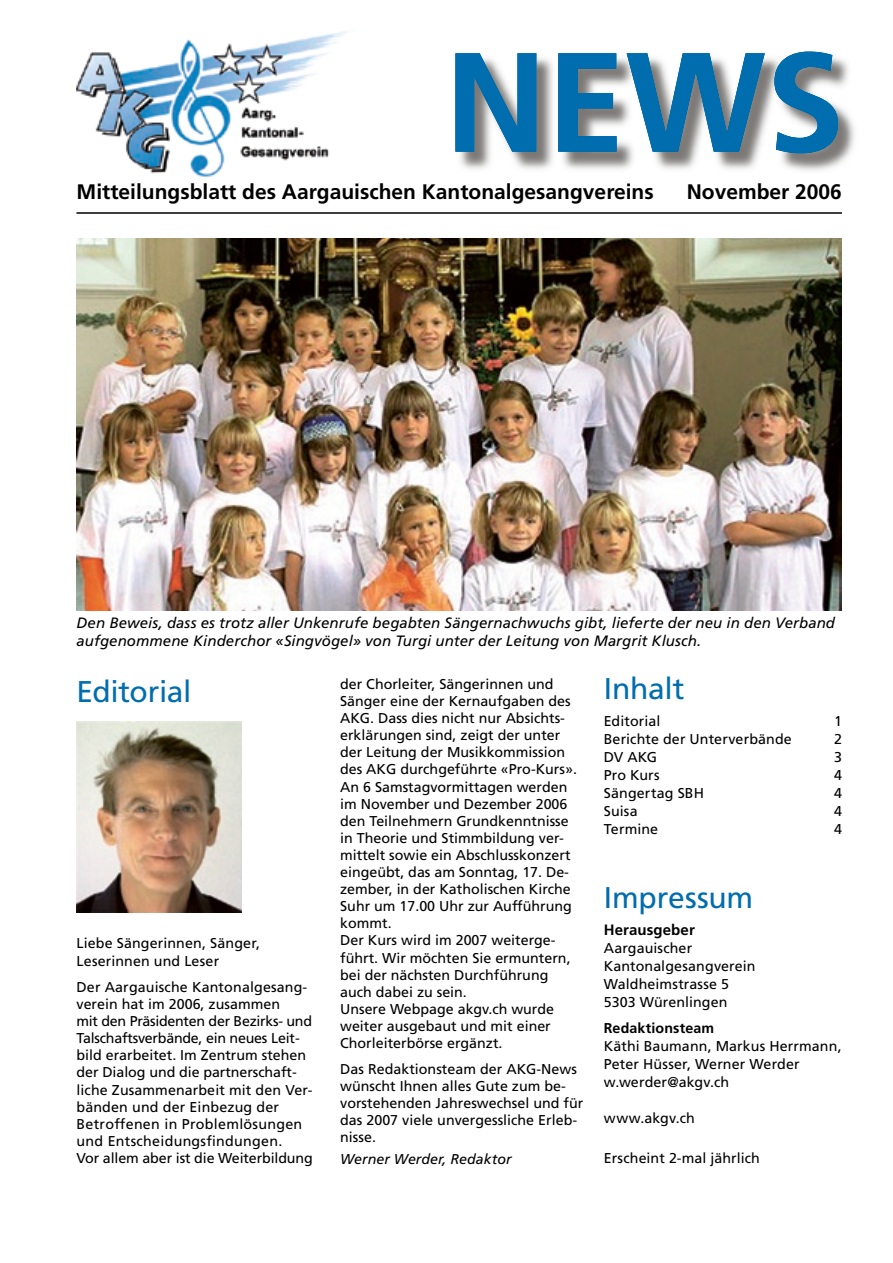
<style>
.page{position:relative;width:893px;height:1263px;background:#fff}
.page>*{position:absolute;margin:0;border:0;box-sizing:border-box;transform-origin:0 0}
.t1{font:30px "Frutiger";letter-spacing:-.005em;color:#006daf}
.t2{font:700 21px "Frutiger";color:#000}
.t3{font:italic 15px/18px "Frutiger";letter-spacing:.005em;color:#000}
.t4{font:700 15px "Frutiger";letter-spacing:.005em;color:#000}
.t5{font:14.25px/17.1px "Frutiger";color:#000}
.t6{font:italic 14.25px "Frutiger";color:#000}
.t7{font:700 14.25px "Frutiger";letter-spacing:.01em;color:#000}
</style>
<div class="page">
<img style="left:77px;top:238px;width:765px;height:372px">
<img style="left:77px;top:722px;width:165px;height:190px">
<hr style="left:77px;top:213px;width:765px;height:1px;background:#000">
<img style="left:460px;top:58px;width:395px;height:113px">
<svg style="left:455px;top:52px;width:383px;height:101px"></svg>
<img style="left:77px;top:31px;width:270px;height:146px">
<h2 class="t2" style="left:77px;top:180px;width:579px">Mitteilungsblatt des Aargauischen Kantonalgesangvereins</h2>
<h2 class="t2" style="left:687px;top:180px;width:157px">November 2006</h2>
<p class="t3" style="left:77px;top:614px;width:760px">Den Beweis, dass es trotz aller Unkenrufe begabten Sängernachwuchs gibt, lieferte der neu in den Verband aufgenommene Kinderchor «Singvögel» von Turgi unter der Leitung von Margrit Klusch.</p>
<h1 class="t1" style="left:77px;top:674px;width:116px">Editorial</h1>
<p class="t5" style="left:77px;top:934px;width:185px;line-height:18px">Liebe Sängerinnen, Sänger,<br>Leserinnen und Leser</p>
<p class="t5" style="left:77px;top:978px;width:238px">Der Aargauische Kantonalgesang&shy;verein hat im 2006, zusammen<br>mit den Präsidenten der Bezirks- und Talschaftsverbände, ein neues Leit&shy;bild erarbeitet. Im Zentrum stehen der Dialog und die partnerschaft&shy;liche Zusammenarbeit mit den Ver&shy;bänden und der Einbezug der Betroffenen in Problemlösungen und Entscheidungsfindungen.<br>Vor allem aber ist die Weiterbildung</p>
<p class="t5" style="left:340px;top:675px;width:238px">der Chorleiter, Sängerinnen und<br>Sänger eine der Kernaufgaben des<br>AKG. Dass dies nicht nur Absichts&shy;erklärungen sind, zeigt der unter der Leitung der Musikkommission des AKG durchgeführte «Pro-Kurs».<br>An 6 Samstagvormittagen werden im November und Dezember 2006 den Teilnehmern Grundkenntnisse in Theorie und Stimmbildung ver&shy;mittelt sowie ein Abschlusskonzert eingeübt, das am Sonntag, 17. De&shy;zember, in der Katholischen Kirche<br>Suhr um 17.00 Uhr zur Aufführung kommt.<br>Der Kurs wird im 2007 weiterge&shy;führt. Wir möchten Sie ermuntern, bei der nächsten Durchführung auch dabei zu sein.<br>Unsere Webpage akgv.ch wurde weiter ausgebaut und mit einer<br>Chorleiterbörse ergänzt.</p>
<p class="t5" style="left:340px;top:1060px;width:245px">Das Redaktionsteam der AKG-News wünscht Ihnen alles Gute zum be&shy;vorstehenden Jahreswechsel und für das 2007 viele unvergessliche Erleb&shy;nisse.</p>
<p class="t6" style="left:340px;top:1150px;width:173px">Werner Werder, Redaktor</p>
<h1 class="t1" style="left:604px;top:671px;width:82px">Inhalt</h1>
<p class="t5" style="left:604px;top:712px;width:58px">Editorial</p>
<p class="t5" style="left:834px;top:712px;width:9px">1</p>
<p class="t5" style="left:604px;top:730px;width:190px">Berichte der Unterverbände</p>
<p class="t5" style="left:834px;top:730px;width:9px">2</p>
<p class="t5" style="left:604px;top:748px;width:55px">DV AKG</p>
<p class="t5" style="left:834px;top:748px;width:9px">3</p>
<p class="t5" style="left:604px;top:766px;width:57px">Pro Kurs</p>
<p class="t5" style="left:834px;top:766px;width:9px">4</p>
<p class="t5" style="left:604px;top:784px;width:102px">Sängertag SBH</p>
<p class="t5" style="left:834px;top:784px;width:9px">4</p>
<p class="t5" style="left:604px;top:802px;width:35px">Suisa</p>
<p class="t5" style="left:834px;top:802px;width:9px">4</p>
<p class="t5" style="left:604px;top:820px;width:56px">Termine</p>
<p class="t5" style="left:834px;top:820px;width:9px">4</p>
<h1 class="t1" style="left:604px;top:880px;width:151px">Impressum</h1>
<p class="t4" style="left:604px;top:921px;width:93px">Herausgeber</p>
<p class="t5" style="left:604px;top:939px;width:153px;line-height:18px">Aargauischer<br>Kantonalgesangverein<br>Waldheimstrasse 5<br>5303 Würenlingen</p>
<p class="t7" style="left:604px;top:1020px;width:112px">Redaktionsteam</p>
<p class="t5" style="left:604px;top:1037px;width:239px;line-height:18px">Käthi Baumann, Markus Herrmann,<br>Peter Hüsser, Werner Werder w.werder@akgv.ch</p>
<p class="t5" style="left:604px;top:1110px;width:93px">www.akgv.ch</p>
<p class="t5" style="left:604px;top:1149px;width:158px">Erscheint 2-mal jährlich</p>
</div>
